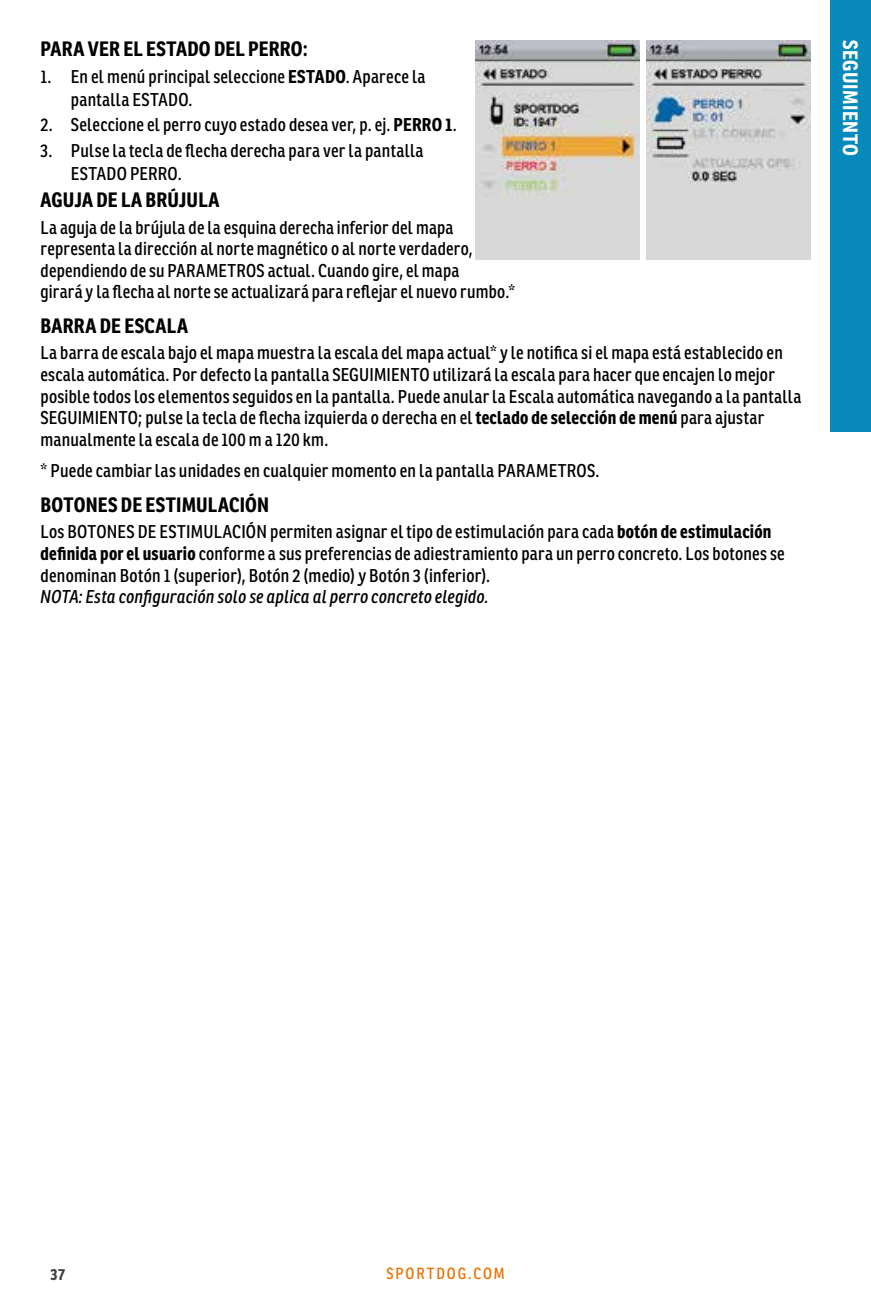
<style>
.page{position:relative;width:871px;height:1296px;background:#fff}
.page>*{position:absolute;margin:0;border:0;box-sizing:border-box;transform-origin:0 0}
.t1{font:700 20.25px "Ronnia Cond";letter-spacing:.01em;color:#000}
.t2{font:700 20.25px "Ronnia Cond";letter-spacing:.025em;color:#fff}
.t3{font:18px/21.6px "Ronnia Cond";letter-spacing:.015em;color:#000}
.t4{font:italic 18px "Ronnia Cond";letter-spacing:.015em;color:#000}
.t5{font:15.75px "Ronnia Cond";letter-spacing:.12em;color:#eb7203}
.t6{font:700 15.75px "Ronnia Cond";color:#404040}
.s1{font-weight:700}
</style>
<div class="page">
<div style="left:830px;top:0;width:41px;height:432px;background:#0789bb"></div>
<img style="left:475px;top:40px;width:164px;height:219px">
<img style="left:646px;top:40px;width:164px;height:219px">
<p class="t1" style="left:40px;top:35px;width:269px">PARA VER EL ESTADO DEL PERRO:</p>
<p class="t3" style="left:71px;top:65px;width:356px;line-height:22.5px;text-indent:-30px">1. En el menú principal seleccione <span class="s1">ESTADO</span>. Aparece la pantalla ESTADO.</p>
<p class="t3" style="left:41px;top:114px;width:418px">2. Seleccione el perro cuyo estado desea ver, p. ej. <span class="s1">PERRO 1</span>.</p>
<p class="t3" style="left:71px;top:139px;width:354px;line-height:22.5px;text-indent:-30px">3. Pulse la tecla de flecha derecha para ver la pantalla<br>ESTADO PERRO.</p>
<p class="t1" style="left:40px;top:187px;width:180px">AGUJA DE LA BRÚJULA</p>
<p class="t3" style="left:40px;top:216px;width:476px">La aguja de la brújula de la esquina derecha inferior del mapa representa la dirección al norte magnético o al norte verdadero, dependiendo de su PARAMETROS actual. Cuando gire, el mapa<br>girará y la flecha al norte se actualizará para reflejar el nuevo rumbo.*</p>
<p class="t1" style="left:40px;top:313px;width:149px">BARRA DE ESCALA</p>
<p class="t3" style="left:40px;top:342px;width:762px">La barra de escala bajo el mapa muestra la escala del mapa actual* y le notifica si el mapa está establecido en escala automática. Por defecto la pantalla SEGUIMIENTO utilizará la escala para hacer que encajen lo mejor posible todos los elementos seguidos en la pantalla. Puede anular la Escala automática navegando a la pantalla SEGUIMIENTO; pulse la tecla de flecha izquierda o derecha en el <span class="s1">teclado de selección de menú</span> para ajustar manualmente la escala de 100 m a 120 km.</p>
<p class="t3" style="left:40px;top:460px;width:560px">* Puede cambiar las unidades en cualquier momento en la pantalla PARAMETROS.</p>
<p class="t1" style="left:40px;top:492px;width:230px">BOTONES DE ESTIMULACIÓN</p>
<p class="t3" style="left:40px;top:521px;width:745px">Los BOTONES DE ESTIMULACIÓN permiten asignar el tipo de estimulación para cada <span class="s1">botón de estimulación definida por el usuario</span> conforme a sus preferencias de adiestramiento para un perro concreto. Los botones se denominan Botón 1 (superior), Botón 2 (medio) y Botón 3 (inferior).</p>
<p class="t4" style="left:40px;top:586px;width:450px">NOTA: Esta configuración solo se aplica al perro concreto elegido.</p>
<p class="t2" style="left:863px;top:40px;width:118px;rotate:90deg">SEGUIMIENTO</p>
<p class="t6" style="left:51px;top:1264px;width:16px">37</p>
<p class="t5" style="left:386px;top:1264px;width:120px">SPORTDOG.COM</p>
</div>
